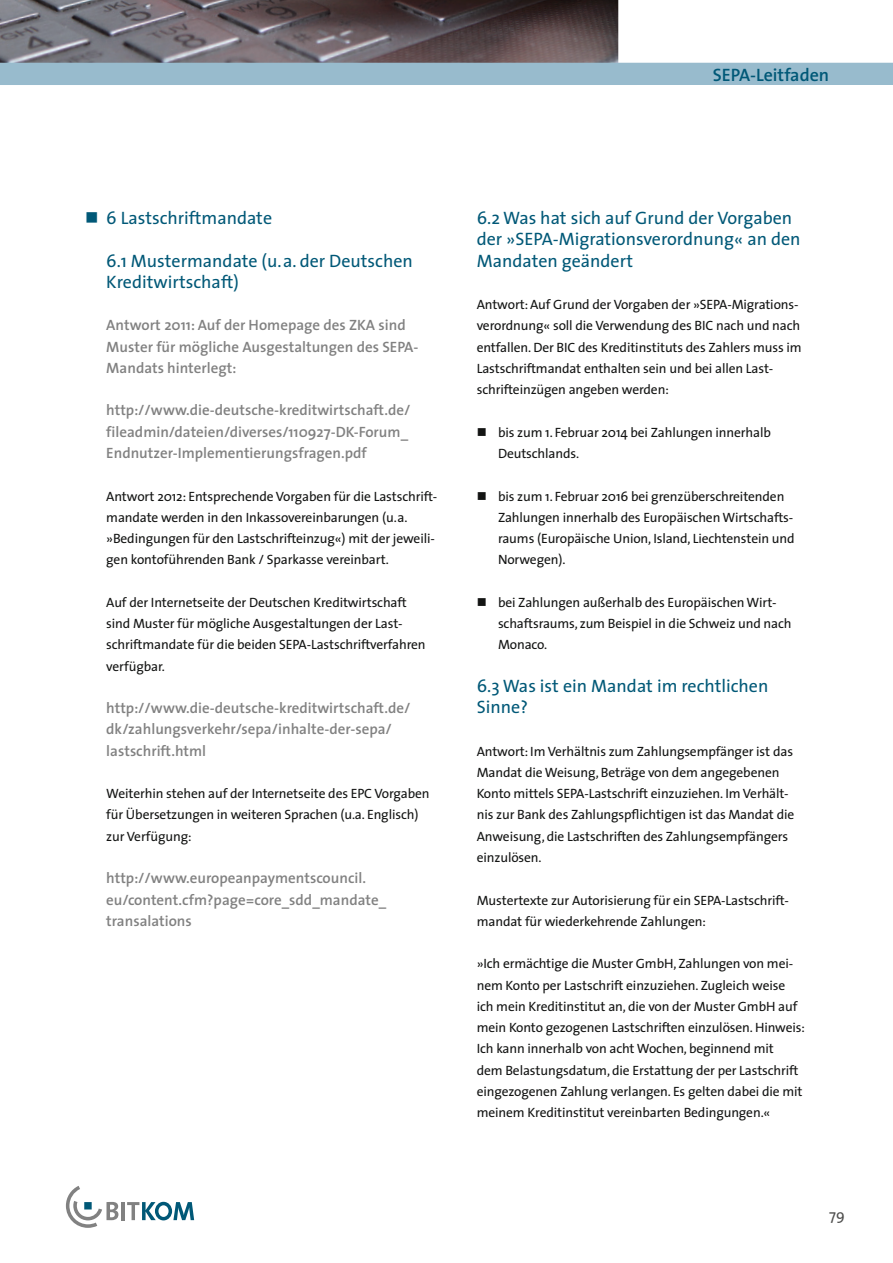
<style>
.page{position:relative;width:893px;height:1263px;background:#fff}
.page>*{position:absolute;margin:0;border:0;box-sizing:border-box;transform-origin:0 0}
.t1{font:18px/21.3px "The Sans";color:#005877}
.t2{font:600 18px "The Sans";color:#005877}
.t3{font:600 15px/21.3px "The Sans";color:#818181}
.t4{font:15px "The Sans";color:#4d4d4c}
.t5{font:13.5px/21.3px "The Sans";letter-spacing:-.01em;color:#131413}
</style>
<div class="page">
<img style="left:0;top:0;width:618px;height:63px">
<div style="left:0;top:63px;width:893px;height:22px;background:#98bbcd"></div>
<svg style="left:66px;top:1186px;width:52px;height:42px"></svg>
<hr style="left:121px;top:1202px;width:4px;height:18px;background:#818181">
<div style="left:84px;top:1202px;width:8px;height:7px;background:#005877"></div>
<svg style="left:127px;top:1202px;width:67px;height:18px"></svg>
<h1 class="t2" style="left:713px;top:63px;width:118px">SEPA-Leitfaden</h1>
<h1 class="t1" style="left:106px;top:207px;width:167px">6 Lastschriftmandate</h1>
<h1 class="t1" style="left:106px;top:250px;width:308px">6.1 Mustermandate (u.a. der Deutschen<br>Kreditwirtschaft)</h1>
<p class="t3" style="left:106px;top:315px;width:314px">Antwort 2011: Auf der Homepage des ZKA sind<br>Muster für mögliche Ausgestaltungen des SEPA-<br>Mandats hinterlegt:</p>
<p class="t3" style="left:106px;top:400px;width:306px">http://www.die-deutsche-kreditwirtschaft.de/ fileadmin/dateien/diverses/110927-DK-Forum_<br>Endnutzer-Implementierungsfragen.pdf</p>
<p class="t5" style="left:106px;top:485px;width:332px">Antwort 2012: Entsprechende Vorgaben für die Lastschrift&shy;mandate werden in den Inkassovereinbarungen (u.a. »Bedingungen für den Lastschrifteinzug«) mit der jeweili&shy;gen kontoführenden Bank / Sparkasse vereinbart.</p>
<p class="t5" style="left:106px;top:592px;width:321px">Auf der Internetseite der Deutschen Kreditwirtschaft sind Muster für mögliche Ausgestaltungen der Last&shy;schriftmandate für die beiden SEPA-Lastschriftverfahren verfügbar.</p>
<p class="t3" style="left:106px;top:697px;width:306px">http://www.die-deutsche-kreditwirtschaft.de/ dk/zahlungsverkehr/sepa/inhalte-der-sepa/ lastschrift.html</p>
<p class="t5" style="left:106px;top:783px;width:325px">Weiterhin stehen auf der Internetseite des EPC Vorgaben für Übersetzungen in weiteren Sprachen (u.a. Englisch) zur Verfügung:</p>
<p class="t3" style="left:106px;top:868px;width:281px">http://www.europeanpaymentscouncil. eu/content.cfm?page=core_sdd_mandate_ transalations</p>
<h1 class="t1" style="left:477px;top:207px;width:325px">6.2 Was hat sich auf Grund der Vorgaben der »SEPA-Migrationsverordnung« an den<br>Mandaten geändert</h1>
<p class="t5" style="left:477px;top:294px;width:326px">Antwort: Auf Grund der Vorgaben der »SEPA-Migrations&shy;verordnung« soll die Verwendung des BIC nach und nach entfallen. Der BIC des Kreditinstituts des Zahlers muss im Lastschriftmandat enthalten sein und bei allen Last&shy;schrifteinzügen angeben werden:</p>
<p class="t5" style="left:498px;top:422px;width:274px">bis zum 1. Februar 2014 bei Zahlungen innerhalb<br>Deutschlands.</p>
<p class="t5" style="left:498px;top:485px;width:298px">bis zum 1. Februar 2016 bei grenzüberschreitenden Zahlungen innerhalb des Europäischen Wirtschafts&shy;raums (Europäische Union, Island, Liechtenstein und Norwegen).</p>
<p class="t5" style="left:498px;top:592px;width:295px">bei Zahlungen außerhalb des Europäischen Wirt&shy;schaftsraums, zum Beispiel in die Schweiz und nach<br>Monaco.</p>
<h1 class="t1" style="left:477px;top:675px;width:293px">6.3 Was ist ein Mandat im rechtlichen<br>Sinne?</h1>
<p class="t5" style="left:477px;top:740px;width:319px">Antwort: Im Verhältnis zum Zahlungsempfänger ist das Mandat die Weisung, Beträge von dem angegebenen Konto mittels SEPA-Lastschrift einzuziehen. Im Verhält&shy;nis zur Bank des Zahlungspflichtigen ist das Mandat die Anweisung, die Lastschriften des Zahlungsempfängers einzulösen.</p>
<p class="t5" style="left:477px;top:889px;width:314px">Mustertexte zur Autorisierung für ein SEPA-Lastschrift&shy;mandat für wiederkehrende Zahlungen:</p>
<p class="t5" style="left:477px;top:953px;width:330px">»Ich ermächtige die Muster GmbH, Zahlungen von mei&shy;nem Konto per Lastschrift einzuziehen. Zugleich weise ich mein Kreditinstitut an, die von der Muster GmbH auf mein Konto gezogenen Lastschriften einzulösen. Hinweis:<br>Ich kann innerhalb von acht Wochen, beginnend mit<br>dem Belastungsdatum, die Erstattung der per Lastschrift eingezogenen Zahlung verlangen. Es gelten dabei die mit meinem Kreditinstitut vereinbarten Bedingungen.«</p>
<p class="t4" style="left:829px;top:1205px;width:17px">79</p>
</div>
